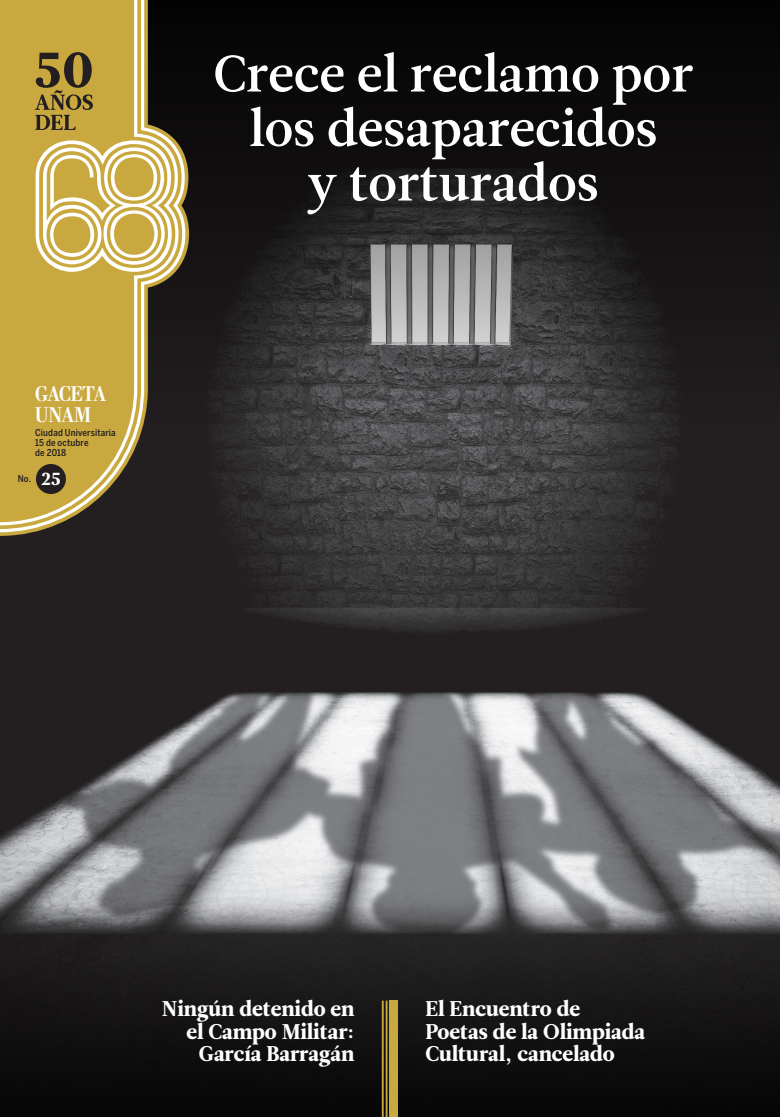
<style>
.page{position:relative;width:780px;height:1117px;background:#fff}
.page>*{position:absolute;margin:0;border:0;box-sizing:border-box;transform-origin:0 0}
.Cabeza_principal_68{font:51.12px/54.5px "Leitura News Roman 3";color:#fff;text-align:center}
.Cabeza_secundaria_68{font:21.25px/22.5px "Leitura News Roman 4";color:#fff}
.Cabeza_secundaria_iz{font:21.25px/22.5px "Leitura News Roman 4";color:#fff;text-align:right}
._3_2_Cabeza_Llamado{font:700 21.25px "Stilson";letter-spacing:-.005em;color:#fff}
._3_2_Cabeza_Llamado-2{font:18.75px "Leitura News Roman 4";color:#fff}
.t1{font:500 9.38px "Benton Sans Cond";letter-spacing:.015em;color:#231f20}
</style>
<div class="page">
<img style="left:0;top:460px;width:779px;height:425px">
<svg style="left:561px;top:885px;width:218px;height:231px;background:#2c2b2c"></svg>
<img style="left:0;top:885px;width:561px;height:231px">
<div style="left:0;top:0;width:779px;height:460px;background:linear-gradient(to bottom,#040304,#252122)"></div>
<img style="left:211px;top:0;width:568px;height:460px">
<svg style="left:0;top:0;width:189px;height:535px;background:#2c261b"></svg>
<div style="left:389px;top:1000px;width:9px;height:116px;background:#c9a93f"></div>
<hr style="left:382px;top:1000px;width:1px;height:116px;background:#c9a93f">
<hr style="left:385px;top:1000px;width:2px;height:116px;background:#c9a93f">
<svg style="left:0;top:0;width:185px;height:532px;background:#a9934b"></svg>
<p class="_3_2_Cabeza_Llamado" style="left:35px;top:381px;width:72px">GACETA</p>
<p class="_3_2_Cabeza_Llamado" style="left:35px;top:402px;width:57px">UNAM</p>
<p class="t1" style="left:35px;top:426px;width:82px">Ciudad Universitaria</p>
<p class="t1" style="left:35px;top:436px;width:55px">15 de octubre</p>
<p class="t1" style="left:35px;top:446px;width:32px">de 2018</p>
<p class="t1" style="left:18px;top:473px;width:15px">No.</p>
<p class="_3_2_Cabeza_Llamado-2" style="left:41px;top:467px;width:21px">25</p>
<p class="Cabeza_principal_68" style="left:213px;top:47px;width:481px">Crece el reclamo por los desaparecidos<br>y torturados</p>
<p class="Cabeza_secundaria_iz" style="left:162px;top:997px;width:194px">Ningún detenido en el Campo Militar:<br>García Barragán</p>
<p class="Cabeza_secundaria_68" style="left:425px;top:997px;width:221px">El Encuentro de<br>Poetas de la Olimpiada<br>Cultural, cancelado</p>
</div>
